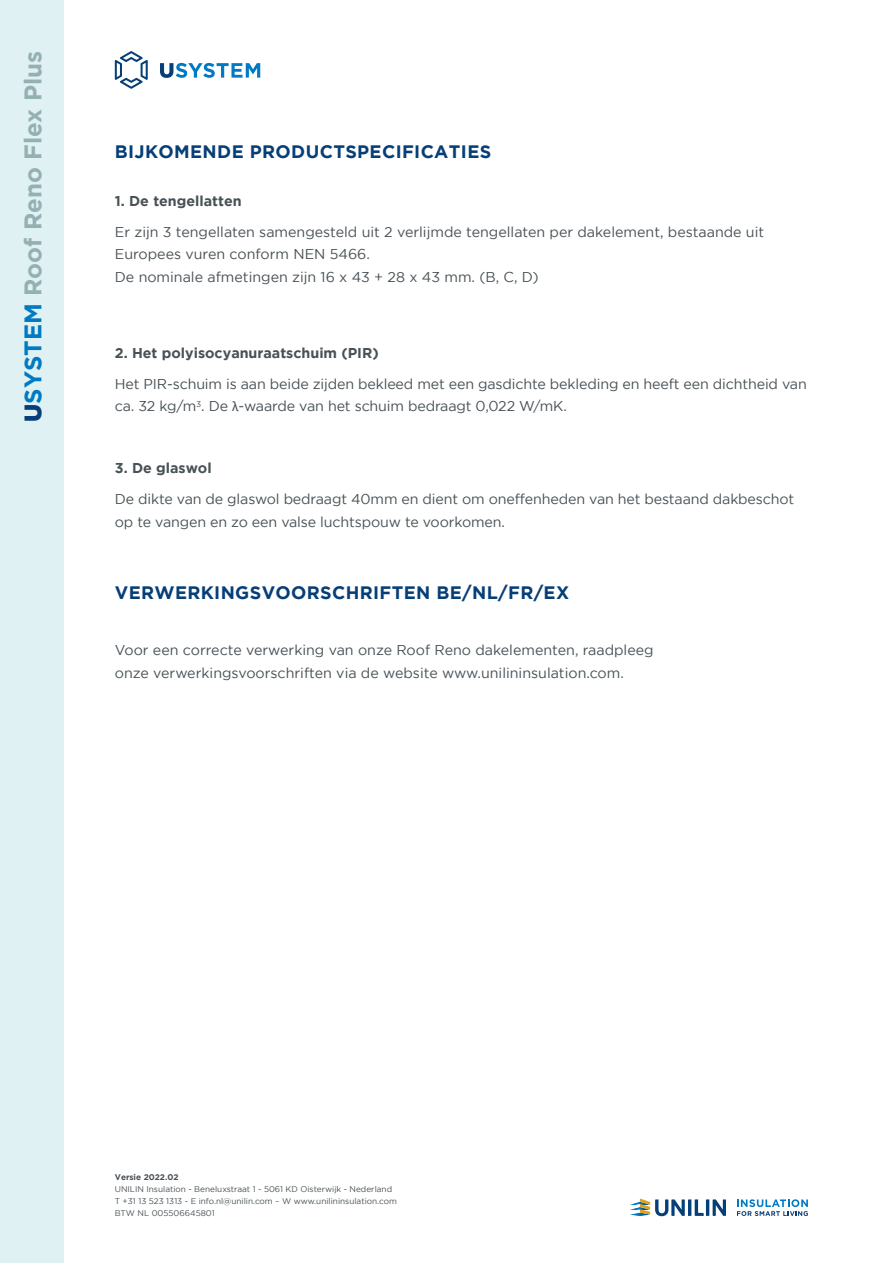
<style>
.page{position:relative;width:893px;height:1263px;background:#fff}
.page>*{position:absolute;margin:0;border:0;box-sizing:border-box;transform-origin:0 0}
.t1{font:700 24px "Gotham";color:#95b0b3}
.t2{font:700 18px "Gotham";letter-spacing:.02em;color:#063e77}
.t3{font:14.25px/22.5px "Gotham";letter-spacing:-.01em;color:#485156}
.t4{font:700 14.25px "Gotham";color:#485156}
.t5{font:8.25px/12px "Gotham";color:#485156}
.t6{font:700 8.25px "Gotham";color:#485156}
.s1{font-weight:900;color:#063e77}
.s2{color:#007ac3}
.s3{font-family:"Calibri"}
</style>
<div class="page">
<div style="left:0;top:0;width:64px;height:1263px;background:#e0f1f3"></div>
<svg style="left:630px;top:1198px;width:96px;height:18px"></svg>
<svg style="left:737px;top:1199px;width:71px;height:17px"></svg>
<svg style="left:160px;top:63px;width:100px;height:15px"></svg>
<svg style="left:115px;top:51px;width:33px;height:38px"></svg>
<h1 class="t1" style="left:19px;top:422px;width:372px;rotate:-90deg"><span class="s1">U</span><span class="s2">SYSTEM</span> Roof Reno Flex Plus</h1>
<p class="t2" style="left:115px;top:141px;width:378px">BIJKOMENDE PRODUCTSPECIFICATIES</p>
<p class="t4" style="left:115px;top:192px;width:128px">1. De tengellatten</p>
<p class="t3" style="left:115px;top:220px;width:651px">Er zijn 3 tengellaten samengesteld uit 2 verlijmde tengellaten per dakelement, bestaande uit<br>Europees vuren conform NEN 5466.<br>De nominale afmetingen zijn 16 x 43 + 28 x 43 mm. (B, C, D)</p>
<p class="t4" style="left:115px;top:344px;width:265px">2. Het polyisocyanuraatschuim (PIR)</p>
<p class="t3" style="left:115px;top:372px;width:693px">Het PIR-schuim is aan beide zijden bekleed met een gasdichte bekleding en heeft een dichtheid van ca. 32 kg/m<sup>3</sup>. De <span class="s3">λ</span>-waarde van het schuim bedraagt 0,022 W/mK.</p>
<p class="t4" style="left:115px;top:460px;width:98px">3. De glaswol</p>
<p class="t3" style="left:115px;top:488px;width:681px">De dikte van de glaswol bedraagt 40mm en dient om oneffenheden van het bestaand dakbeschot op te vangen en zo een valse luchtspouw te voorkomen.</p>
<p class="t2" style="left:115px;top:582px;width:456px">VERWERKINGSVOORSCHRIFTEN BE/NL/FR/EX</p>
<p class="t3" style="left:115px;top:638px;width:540px">Voor een correcte verwerking van onze Roof Reno dakelementen, raadpleeg onze verwerkingsvoorschriften via de website www.unilininsulation.com.</p>
<p class="t6" style="left:115px;top:1172px;width:65px">Versie 2022.02</p>
<p class="t5" style="left:115px;top:1182px;width:284px">UNILIN Insulation - Beneluxstraat 1 - 5061 KD Oisterwijk - Nederland<br>T +31 13 523 1313 - E info.nl@unilin.com – W www.unilininsulation.com<br>BTW NL 005506645801</p>
</div>
